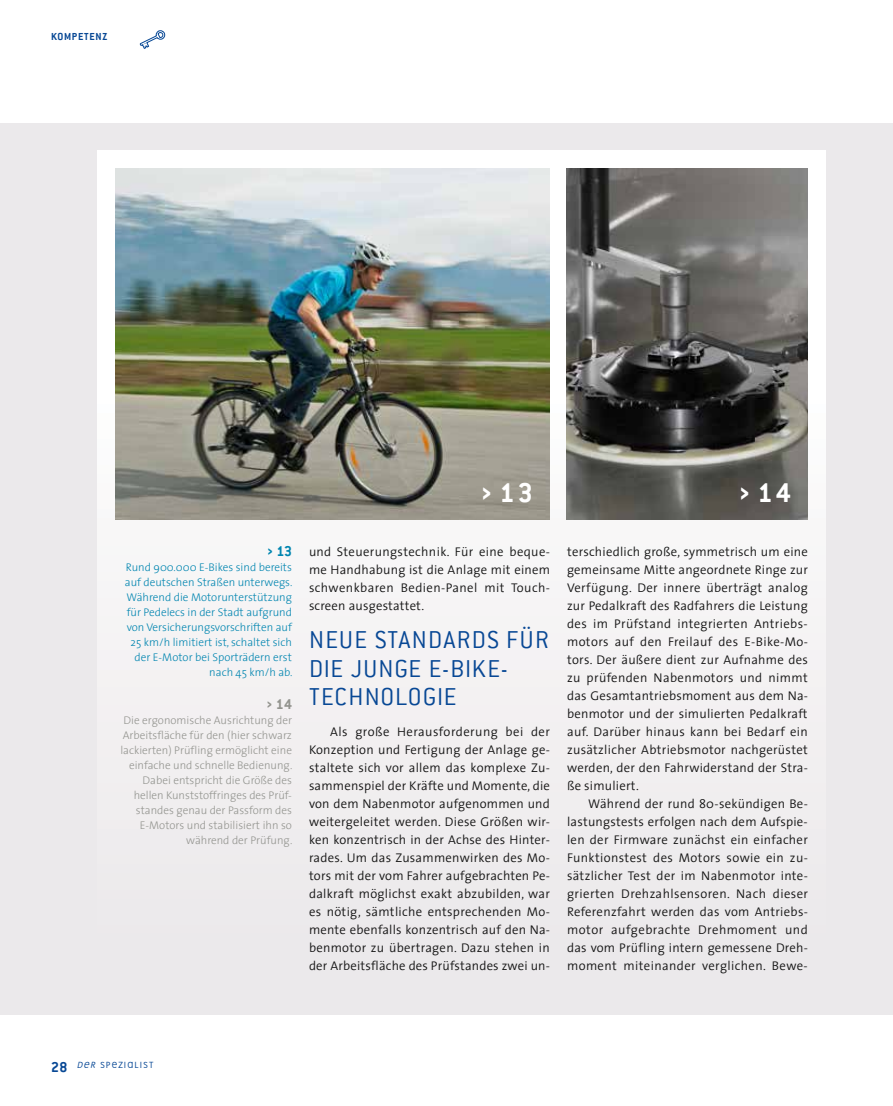
<style>
.page{position:relative;width:893px;height:1106px;background:#fff}
.page>*{position:absolute;margin:0;border:0;box-sizing:border-box;transform-origin:0 0}
.t1{font:700 30px "Conduit ITC";color:#fff}
.t2{font:300 27px/28.5px "Conduit ITC";letter-spacing:.04em;color:#084895}
.t3{font:700 15.75px "Conduit ITC";color:#0085b0}
.t4{font:700 15.75px "Conduit ITC";color:#93948f}
.t5{font:300 12.75px/18px "The Sans";letter-spacing:.02em;color:#141414;text-align:justify}
.t6{font:300 11.25px/15px "The Sans";color:#93948f;text-align:right}
.t7{font:300 11.25px/15px "The Sans";color:#0085b0;text-align:right}
.t8{font:700 11.25px "Conduit ITC";letter-spacing:.06em;color:#084895}
.t9{font:9px "Uni F";letter-spacing:.125em;color:#084895}
.s1{font-family:"Conduit ITC";font-weight:700;font-size:15.75px}
.s2{font-style:italic}
</style>
<div class="page">
<div style="left:0;top:123px;width:893px;height:891px;background:#ebe9eb"></div>
<div style="left:97px;top:151px;width:729px;height:863px;background:linear-gradient(to bottom,#fdfffe,#ebe8ea)"></div>
<img style="left:116px;top:168px;width:434px;height:351px">
<img style="left:567px;top:168px;width:241px;height:351px">
<svg style="left:140px;top:30px;width:25px;height:19px"></svg>
<p class="t8" style="left:51px;top:30px;width:58px">KOMPETENZ</p>
<h1 class="t1" style="left:481px;top:475px;width:53px">›13</h1>
<h1 class="t1" style="left:739px;top:475px;width:53px">›14</h1>
<p class="t3" style="left:267px;top:541px;width:26px">› 13</p>
<p class="t7" style="left:125px;top:559px;width:169px">Rund 900.000 E-Bikes sind bereits auf deutschen Straßen unterwegs.<br>Während die Motorunterstützung für Pedelecs in der Stadt aufgrund von Versicherungsvorschriften auf<br>25 km/h limitiert ist, schaltet sich der E-Motor bei Sporträdern erst nach 45 km/h ab.</p>
<p class="t4" style="left:267px;top:694px;width:27px">› 14</p>
<p class="t6" style="left:120px;top:712px;width:174px">Die ergonomische Ausrichtung der<br>Arbeitsfläche für den (hier schwarz lackierten) Prüfling ermöglicht eine einfache und schnelle Bedienung.<br>Dabei entspricht die Größe des hellen Kunststoffringes des Prüf&shy;standes genau der Passform des<br>E-Motors und stabilisiert ihn so während der Prüfung.</p>
<p class="t5" style="left:309px;top:542px;width:243px">und Steuerungstechnik. Für eine beque&shy;me Handhabung ist die Anlage mit einem schwenkbaren Bedien-Panel mit Touch&shy;screen ausgestattet.</p>
<h2 class="t2" style="left:309px;top:625px;width:241px">NEUE STANDARDS FÜR<br>DIE JUNGE E-BIKE-<br>TECHNOLOGIE</h2>
<p class="t5" style="left:309px;top:722px;width:243px;text-indent:21px">Als große Herausforderung bei der Konzeption und Fertigung der Anlage ge&shy;staltete sich vor allem das komplexe Zu&shy;sammenspiel der Kräfte und Momente, die von dem Nabenmotor aufgenommen und weitergeleitet werden. Diese Größen wir&shy;ken konzentrisch in der Achse des Hinter&shy;rades. Um das Zusammenwirken des Mo&shy;tors mit der vom Fahrer aufgebrachten Pe&shy;dalkraft möglichst exakt abzubilden, war es nötig, sämtliche entsprechenden Mo&shy;mente ebenfalls konzentrisch auf den Na&shy;benmotor zu übertragen. Dazu stehen in der Arbeitsfläche des Prüfstandes zwei un-</p>
<p class="t5" style="left:567px;top:542px;width:242px">terschiedlich große, symmetrisch um eine gemeinsame Mitte angeordnete Ringe zur Verfügung. Der innere überträgt analog zur Pedalkraft des Radfahrers die Leistung des im Prüfstand integrierten Antriebs&shy;motors auf den Freilauf des E-Bike-Mo&shy;tors. Der äußere dient zur Aufnahme des zu prüfenden Nabenmotors und nimmt das Gesamtantriebsmoment aus dem Na&shy;benmotor und der simulierten Pedalkraft auf. Darüber hinaus kann bei Bedarf ein zusätzlicher Abtriebsmotor nachgerüstet werden, der den Fahrwiderstand der Stra&shy;ße simuliert.</p>
<p class="t5" style="left:567px;top:794px;width:243px;text-indent:21px">Während der rund 80-sekündigen Be&shy;lastungstests erfolgen nach dem Aufspie&shy;len der Firmware zunächst ein einfacher Funktionstest des Motors sowie ein zu&shy;sätzlicher Test der im Nabenmotor inte&shy;grierten Drehzahlsensoren. Nach dieser Referenzfahrt werden das vom Antriebs&shy;motor aufgebrachte Drehmoment und das vom Prüfling intern gemessene Dreh&shy;moment miteinander verglichen. Bewe-</p>
<p class="t9" style="left:51px;top:1059px;width:104px"><span class="s1">28</span> <span class="s2">der</span> SPEZIALIST</p>
</div>
